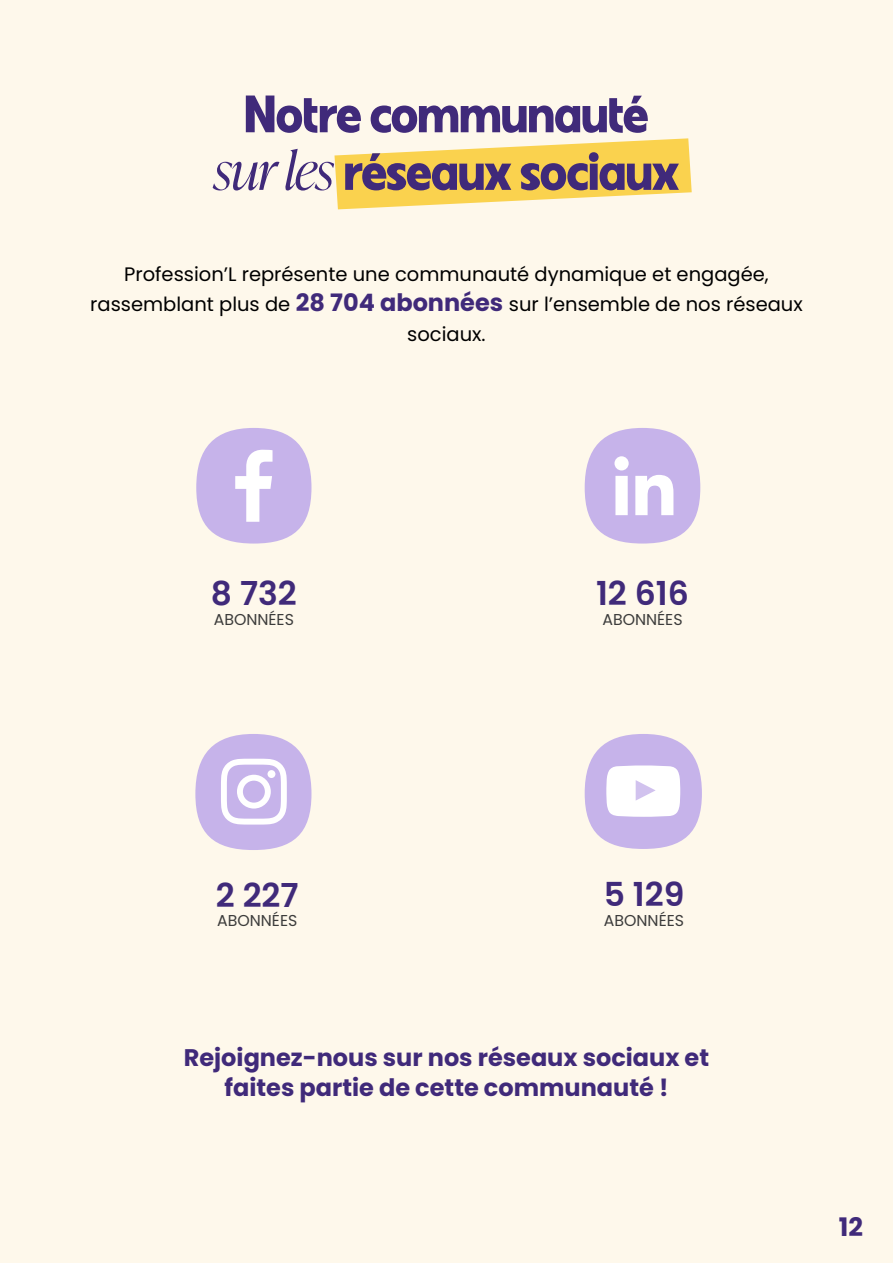
<style>
.page{position:relative;width:893px;height:1263px;background:#fef8eb}
.page>*{position:absolute;margin:0;border:0;box-sizing:border-box;transform-origin:0 0}
.t1{font:52.5px "VVDS Fifties S Exp S Bold";color:#402a7a}
.t2{font:600 33px "Poppins";color:#402a7a}
.t3{font:700 25.5px "Poppins";color:#402a7a}
.t4{font:700 24px/30px "Poppins";color:#402a7a;text-align:center}
.t5{font:19.5px/30px "Poppins";color:#000;text-align:center}
.t6{font:15.75px "Poppins";color:#3c3c3b}
.s1{font-family:"Ivy Presto Display";font-weight:300;font-style:italic}
.s2{font-weight:700;font-size:24px;color:#402a7a}
</style>
<div class="page">
<div style="left:196px;top:428px;width:115px;height:115px;background:#c6b3ea;border-radius:50%"></div>
<svg style="left:235px;top:450px;width:38px;height:72px"></svg>
<div style="left:585px;top:428px;width:115px;height:115px;background:#c6b3ea;border-radius:50%"></div>
<div style="left:585px;top:734px;width:117px;height:115px;background:#c6b3ea;border-radius:50%"></div>
<div style="left:195px;top:734px;width:116px;height:116px;background:#c6b3ea;border-radius:50%"></div>
<svg style="left:614px;top:456px;width:15px;height:59px"></svg>
<svg style="left:635px;top:475px;width:38px;height:40px"></svg>
<svg style="left:606px;top:765px;width:74px;height:52px;background:#f8f6fc"></svg>
<svg style="left:221px;top:759px;width:66px;height:65px"></svg>
<div style="left:268px;top:770px;width:7px;height:8px;background:#fff;border-radius:50%"></div>
<svg style="left:334px;top:138px;width:358px;height:71px"></svg>
<h1 class="t1" style="left:245px;top:82px;width:405px">Notre communauté</h1>
<h1 class="t1" style="left:214px;top:140px;width:467px"><span class="s1">sur les</span> réseaux sociaux</h1>
<p class="t5" style="left:90px;top:259px;width:714px">Profession’L représente une communauté dynamique et engagée, rassemblant plus de <span class="s2">28 704 abonnées</span> sur l’ensemble de nos réseaux sociaux.</p>
<h2 class="t2" style="left:211px;top:575px;width:87px">8 732</h2>
<p class="t6" style="left:214px;top:610px;width:82px">ABONNÉES</p>
<h2 class="t2" style="left:596px;top:575px;width:94px">12 616</h2>
<p class="t6" style="left:602px;top:610px;width:82px">ABONNÉES</p>
<h2 class="t2" style="left:216px;top:876px;width:84px">2 227</h2>
<p class="t6" style="left:217px;top:912px;width:82px">ABONNÉES</p>
<h2 class="t2" style="left:604px;top:876px;width:82px">5 129</h2>
<p class="t6" style="left:604px;top:911px;width:82px">ABONNÉES</p>
<p class="t4" style="left:184px;top:1042px;width:527px">Rejoignez-nous sur nos réseaux sociaux et faites partie de cette communauté !</p>
<h3 class="t3" style="left:839px;top:1212px;width:26px">12</h3>
</div>
